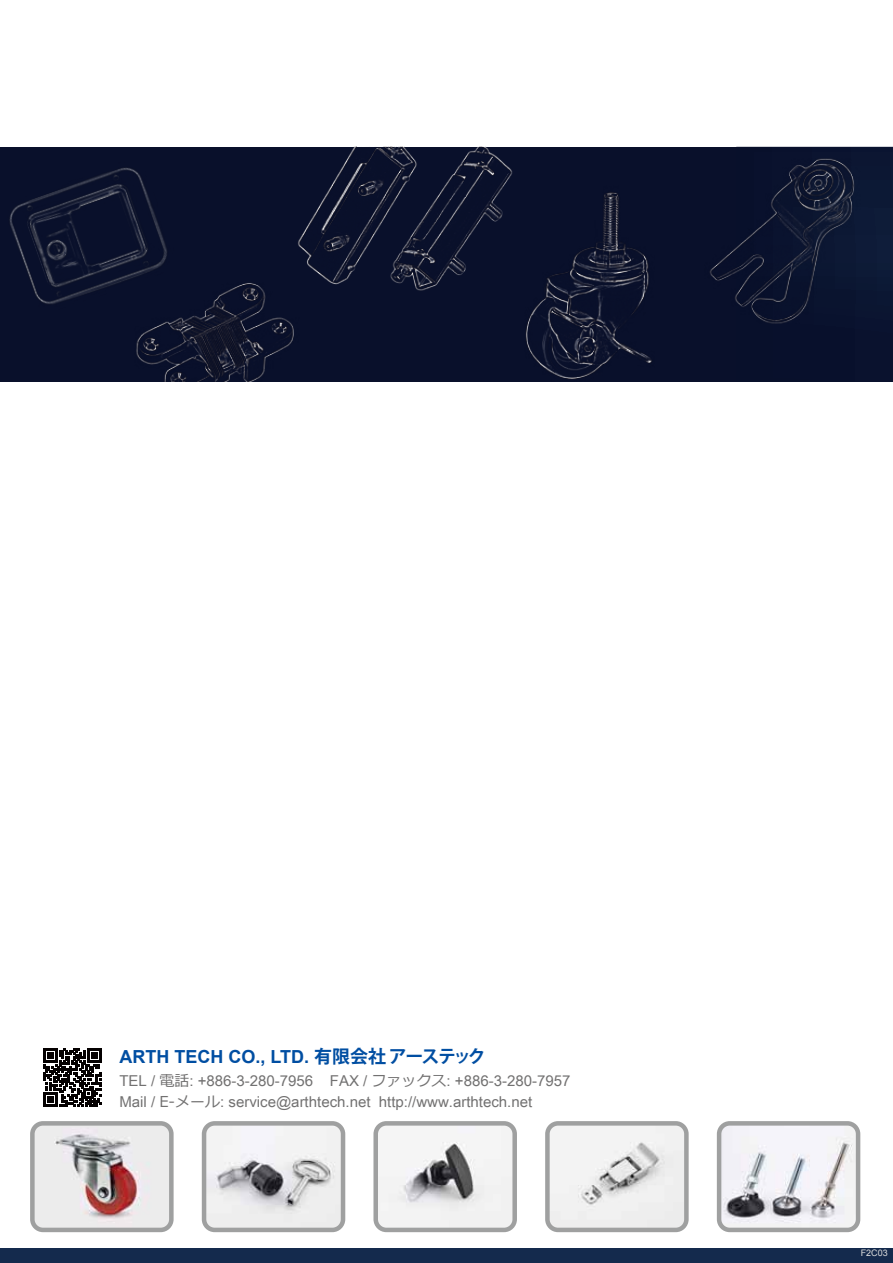
<style>
.page{position:relative;width:893px;height:1263px;background:#fff}
.page>*{position:absolute;margin:0;border:0;box-sizing:border-box;transform-origin:0 0}
.t1{font:700 18px "Arial";color:#004ea2}
.t2{font:15px/21px "Arial Unicode MS";color:#727171}
.t3{font:9px "Arial";color:#dcdddd}
.s1{font-family:"Koz Go Pr 6 N"}
.s2{font-family:"Meiryo"}
</style>
<div class="page">
<div style="left:0;top:147px;width:893px;height:235px;background:#09102b"></div>
<div style="left:864px;top:166px;width:29px;height:118px;background:#0d1a37"></div>
<img style="left:9px;top:167px;width:158px;height:137px">
<img style="left:710px;top:158px;width:154px;height:166px">
<img style="left:526px;top:192px;width:126px;height:187px">
<img style="left:118px;top:257px;width:176px;height:125px">
<img style="left:292px;top:147px;width:221px;height:150px">
<div style="left:0;top:1248px;width:893px;height:15px;background:#142a4d"></div>
<img style="left:722px;top:1126px;width:133px;height:101px">
<div style="left:717px;top:1121px;width:143px;height:111px;border:4px solid #9fa0a0;border-radius:11px"></div>
<img style="left:35px;top:1126px;width:134px;height:101px">
<div style="left:30px;top:1121px;width:144px;height:111px;border:4px solid #9fa0a0;border-radius:11px"></div>
<img style="left:378px;top:1126px;width:134px;height:101px">
<div style="left:373px;top:1121px;width:144px;height:111px;border:4px solid #9fa0a0;border-radius:11px"></div>
<img style="left:207px;top:1126px;width:133px;height:101px">
<div style="left:202px;top:1121px;width:143px;height:111px;border:4px solid #9fa0a0;border-radius:11px"></div>
<img style="left:550px;top:1126px;width:134px;height:101px">
<div style="left:545px;top:1121px;width:144px;height:111px;border:4px solid #9fa0a0;border-radius:11px"></div>
<hr style="left:0;top:0;width:1px;height:1263px;background:#fff">
<svg style="left:43px;top:1048px;width:59px;height:59px"></svg>
<p class="t1" style="left:119px;top:1045px;width:368px">ARTH TECH CO., LTD. <span class="s1">有限会社 アーステック</span></p>
<p class="t2" style="left:119px;top:1069px;width:453px">TEL / <span class="s2">電話</span>: +886-3-280-7956 FAX / <span class="s2">ファックス</span>: +886-3-280-7957<br>Mail / <span class="s2">E-メール</span>: service@arthtech.net http://www.arthtech.net</p>
<p class="t3" style="left:861px;top:1247px;width:29px">F2C03</p>
</div>
